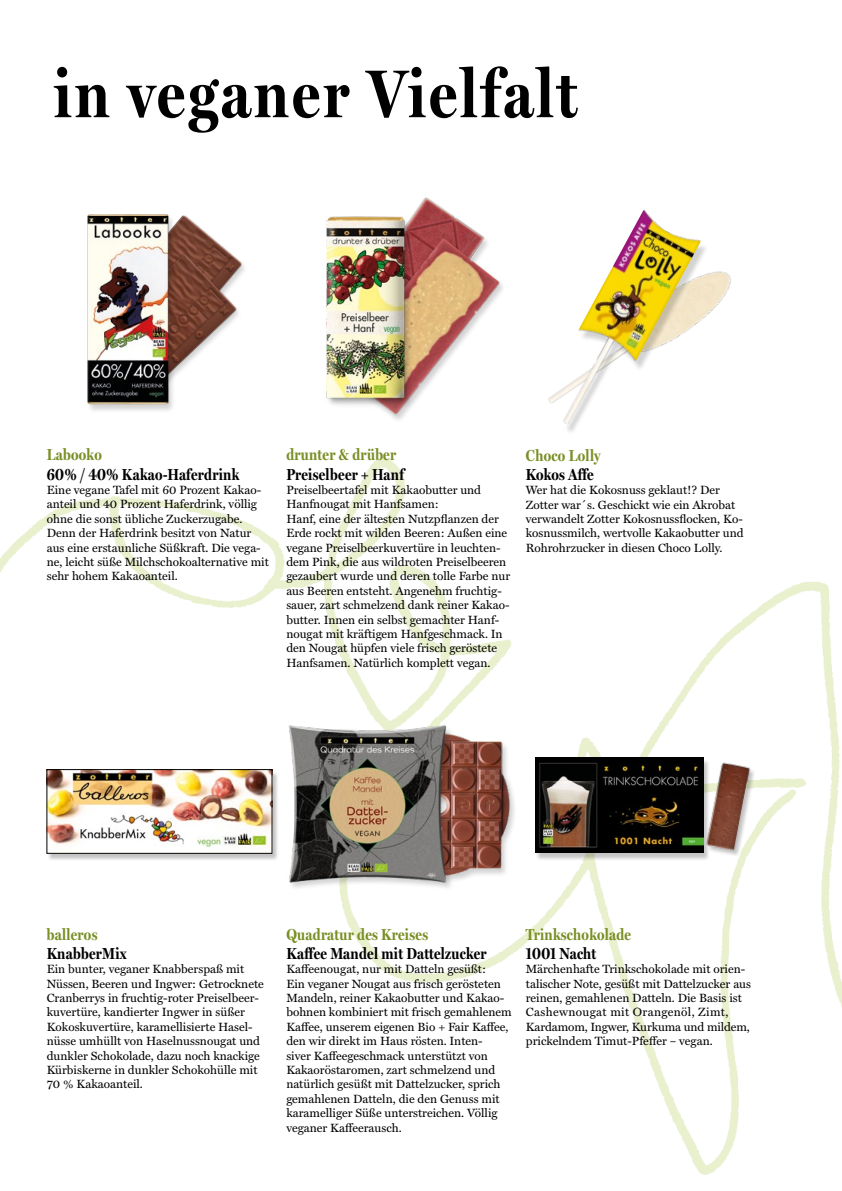
<style>
.page{position:relative;width:842px;height:1191px;background:#fff}
.page>*{position:absolute;margin:0;border:0;box-sizing:border-box;transform-origin:0 0}
.t1{font:700 68px "Miller Headline";letter-spacing:.05em;color:#000}
.t2{font:700 16px "Miller Headline";letter-spacing:.02em;color:#000}
.t3{font:700 16px "Miller Headline";letter-spacing:.02em;color:#798e25}
.t4{font:12px/14.4px "Miller Text";color:#000}
</style>
<div class="page">
<img style="left:0;top:209px;width:842px;height:966px">
<img style="left:68px;top:209px;width:189px;height:162px">
<img style="left:79px;top:215px;width:194px;height:195px">
<div style="left:87px;top:214px;width:89px;height:199px;background:#000;opacity:.18"></div>
<img style="left:87px;top:214px;width:82px;height:192px">
<img style="left:315px;top:197px;width:181px;height:191px">
<img style="left:323px;top:230px;width:188px;height:202px">
<img style="left:317px;top:198px;width:99px;height:222px">
<div style="left:47px;top:771px;width:232px;height:90px;background:#000;opacity:.24"></div>
<img style="left:49px;top:771px;width:218px;height:80px">
<div style="left:47px;top:769px;width:225px;height:84px;border:1px solid #000"></div>
<img style="left:700px;top:750px;width:69px;height:108px">
<div style="left:535px;top:759px;width:174px;height:102px;background:#000;opacity:.23"></div>
<img style="left:535px;top:757px;width:168px;height:95px">
<img style="left:524px;top:235px;width:245px;height:200px">
<div style="left:564px;top:213px;width:144px;height:222px;background:#000;opacity:.18"></div>
<img style="left:535px;top:210px;width:166px;height:232px">
<div style="left:366px;top:733px;width:152px;height:151px;background:#fff"></div>
<img style="left:462px;top:726px;width:53px;height:153px">
<img style="left:267px;top:709px;width:195px;height:189px">
<h1 class="t1" style="left:54px;top:53px;width:525px">in veganer Vielfalt</h1>
<h2 class="t3" style="left:47px;top:445px;width:56px">Labooko</h2>
<h2 class="t2" style="left:47px;top:464px;width:194px">60% / 40% Kakao-Haferdrink</h2>
<p class="t4" style="left:47px;top:482px;width:224px">Eine vegane Tafel mit 60 Prozent Kakao&shy;anteil und 40 Prozent Haferdrink, völlig ohne die sonst übliche Zuckerzugabe.<br>Denn der Haferdrink besitzt von Natur aus eine erstaunliche Süßkraft. Die vega&shy;ne, leicht süße Milchschokoalternative mit sehr hohem Kakaoanteil.</p>
<h2 class="t3" style="left:286px;top:445px;width:111px">drunter &amp; drüber</h2>
<h2 class="t2" style="left:286px;top:464px;width:119px">Preiselbeer + Hanf</h2>
<p class="t4" style="left:286px;top:482px;width:225px">Preiselbeertafel mit Kakaobutter und Hanfnougat mit Hanfsamen:<br>Hanf, eine der ältesten Nutzpflanzen der Erde rockt mit wilden Beeren: Außen eine vegane Preiselbeerkuvertüre in leuchten&shy;dem Pink, die aus wildroten Preiselbeeren gezaubert wurde und deren tolle Farbe nur aus Beeren entsteht. Angenehm fruchtig&shy;sauer, zart schmelzend dank reiner Kakao&shy;butter. Innen ein selbst gemachter Hanf&shy;nougat mit kräftigem Hanfgeschmack. In den Nougat hüpfen viele frisch geröstete Hanfsamen. Natürlich komplett vegan.</p>
<h2 class="t3" style="left:526px;top:445px;width:76px">Choco Lolly</h2>
<h2 class="t2" style="left:526px;top:465px;width:69px">Kokos Affe</h2>
<p class="t4" style="left:526px;top:482px;width:219px">Wer hat die Kokosnuss geklaut!? Der Zotter war´s. Geschickt wie ein Akrobat verwandelt Zotter Kokosnussflocken, Ko&shy;kosnussmilch, wertvolle Kakaobutter und Rohrohrzucker in diesen Choco Lolly.</p>
<h2 class="t3" style="left:47px;top:924px;width:52px">balleros</h2>
<h2 class="t2" style="left:47px;top:943px;width:81px">KnabberMix</h2>
<p class="t4" style="left:47px;top:961px;width:219px">Ein bunter, veganer Knabberspaß mit Nüssen, Beeren und Ingwer: Getrocknete Cranberrys in fruchtig-roter Preiselbeer&shy;kuvertüre, kandierter Ingwer in süßer Kokoskuvertüre, karamellisierte Hasel&shy;nüsse umhüllt von Haselnussnougat und dunkler Schokolade, dazu noch knackige Kürbiskerne in dunkler Schokohülle mit 70 % Kakaoanteil.</p>
<h2 class="t3" style="left:286px;top:924px;width:143px">Quadratur des Kreises</h2>
<h2 class="t2" style="left:286px;top:943px;width:202px">Kaffee Mandel mit Dattelzucker</h2>
<p class="t4" style="left:286px;top:961px;width:227px">Kaffeenougat, nur mit Datteln gesüßt:<br>Ein veganer Nougat aus frisch gerösteten Mandeln, reiner Kakaobutter und Kakao&shy;bohnen kombiniert mit frisch gemahlenem Kaffee, unserem eigenen Bio + Fair Kaffee, den wir direkt im Haus rösten. Inten-<br>siver Kaffeegeschmack unterstützt von Kakaoröstaromen, zart schmelzend und natürlich gesüßt mit Dattelzucker, sprich gemahlenen Datteln, die den Genuss mit karamelliger Süße unterstreichen. Völlig veganer Kaffeerausch.</p>
<h2 class="t3" style="left:526px;top:924px;width:107px">Trinkschokolade</h2>
<h2 class="t2" style="left:526px;top:943px;width:72px">1001 Nacht</h2>
<p class="t4" style="left:526px;top:961px;width:227px">Märchenhafte Trinkschokolade mit orien&shy;talischer Note, gesüßt mit Dattelzucker aus reinen, gemahlenen Datteln. Die Basis ist Cashewnougat mit Orangenöl, Zimt, Kardamom, Ingwer, Kurkuma und mildem, prickelndem Timut-Pfeffer – vegan.</p>
</div>
